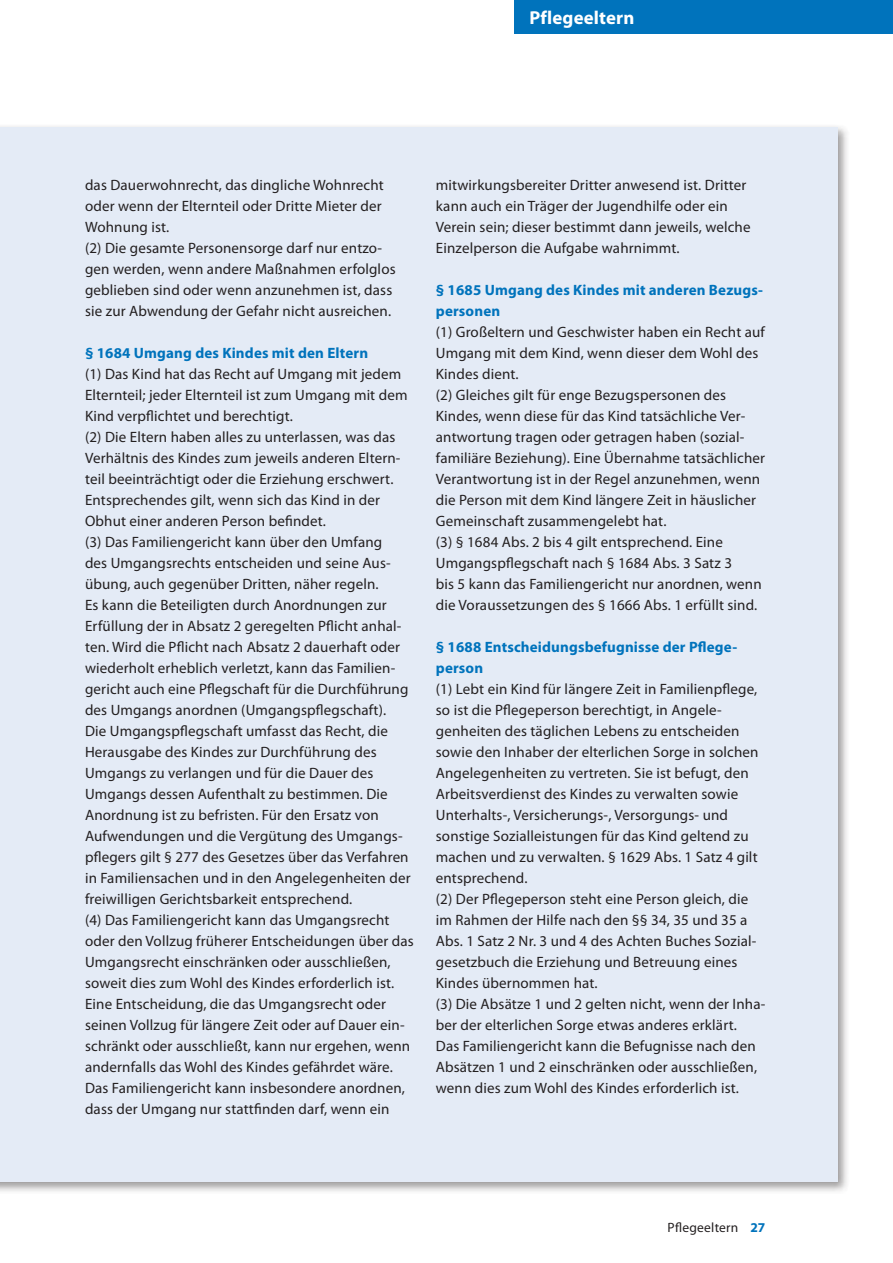
<style>
.page{position:relative;width:893px;height:1263px;background:#fff}
.page>*{position:absolute;margin:0;border:0;box-sizing:border-box;transform-origin:0 0}
.t1{font:700 18.75px "Myriad Pro";letter-spacing:.01em;color:#fff}
.t2{font:15px/21px "Myriad Pro";letter-spacing:.01em;color:#231f20}
.t3{font:700 15px/21px "Myriad Pro";letter-spacing:.01em;color:#0073bc}
.t4{font:13.5px "Myriad Pro";letter-spacing:.015em;color:#231f20}
.s1{font-weight:700;color:#0073bc}
</style>
<div class="page">
<div style="left:514px;top:0;width:379px;height:34px;background:#0073bc"></div>
<div style="left:0;top:123px;width:850px;height:1071px;background:#231f20;opacity:.45"></div>
<div style="left:0;top:127px;width:838px;height:1054px;background:#e4ebf6"></div>
<p class="t1" style="left:529px;top:5px;width:107px">Pflegeeltern</p>
<p class="t2" style="left:85px;top:174px;width:312px">das Dauerwohnrecht, das dingliche Wohnrecht oder wenn der Elternteil oder Dritte Mieter der Wohnung ist.<br>(2) Die gesamte Personensorge darf nur entzo&shy;gen werden, wenn andere Maßnahmen erfolglos geblieben sind oder wenn anzunehmen ist, dass sie zur Abwendung der Gefahr nicht ausreichen.</p>
<p class="t3" style="left:85px;top:342px;width:285px">§ 1684 Umgang des Kindes mit den Eltern</p>
<p class="t2" style="left:85px;top:363px;width:330px">(1) Das Kind hat das Recht auf Umgang mit jedem Elternteil; jeder Elternteil ist zum Umgang mit dem Kind verpflichtet und berechtigt.<br>(2) Die Eltern haben alles zu unterlassen, was das Verhältnis des Kindes zum jeweils anderen Eltern&shy;teil beeinträchtigt oder die Erziehung erschwert.<br>Entsprechendes gilt, wenn sich das Kind in der Obhut einer anderen Person befindet.<br>(3) Das Familiengericht kann über den Umfang<br>des Umgangsrechts entscheiden und seine Aus&shy;übung, auch gegenüber Dritten, näher regeln.<br>Es kann die Beteiligten durch Anordnungen zur Erfüllung der in Absatz 2 geregelten Pflicht anhal&shy;ten. Wird die Pflicht nach Absatz 2 dauerhaft oder wiederholt erheblich verletzt, kann das Familien&shy;gericht auch eine Pflegschaft für die Durchführung des Umgangs anordnen (Umgangspflegschaft).<br>Die Umgangspflegschaft umfasst das Recht, die Herausgabe des Kindes zur Durchführung des Umgangs zu verlangen und für die Dauer des Umgangs dessen Aufenthalt zu bestimmen. Die Anordnung ist zu befristen. Für den Ersatz von Aufwendungen und die Vergütung des Umgangs&shy;pflegers gilt § 277 des Gesetzes über das Verfahren in Familiensachen und in den Angelegenheiten der freiwilligen Gerichtsbarkeit entsprechend.<br>(4) Das Familiengericht kann das Umgangsrecht oder den Vollzug früherer Entscheidungen über das Umgangsrecht einschränken oder ausschließen, soweit dies zum Wohl des Kindes erforderlich ist.<br>Eine Entscheidung, die das Umgangsrecht oder seinen Vollzug für längere Zeit oder auf Dauer ein&shy;schränkt oder ausschließt, kann nur ergehen, wenn andernfalls das Wohl des Kindes gefährdet wäre.<br>Das Familiengericht kann insbesondere anordnen, dass der Umgang nur stattfinden darf, wenn ein</p>
<p class="t2" style="left:436px;top:174px;width:316px">mitwirkungsbereiter Dritter anwesend ist. Dritter kann auch ein Träger der Jugendhilfe oder ein Verein sein; dieser bestimmt dann jeweils, welche Einzelperson die Aufgabe wahrnimmt.</p>
<p class="t3" style="left:436px;top:279px;width:328px">§ 1685 Umgang des Kindes mit anderen Bezugs&shy;personen</p>
<p class="t2" style="left:436px;top:321px;width:331px">(1) Großeltern und Geschwister haben ein Recht auf Umgang mit dem Kind, wenn dieser dem Wohl des Kindes dient.<br>(2) Gleiches gilt für enge Bezugspersonen des Kindes, wenn diese für das Kind tatsächliche Ver&shy;antwortung tragen oder getragen haben (sozial&shy;familiäre Beziehung). Eine Übernahme tatsächlicher Verantwortung ist in der Regel anzunehmen, wenn die Person mit dem Kind längere Zeit in häuslicher Gemeinschaft zusammengelebt hat.<br>(3) § 1684 Abs. 2 bis 4 gilt entsprechend. Eine Umgangspflegschaft nach § 1684 Abs. 3 Satz 3<br>bis 5 kann das Familiengericht nur anordnen, wenn die Voraussetzungen des § 1666 Abs. 1 erfüllt sind.</p>
<p class="t3" style="left:436px;top:636px;width:302px">§ 1688 Entscheidungsbefugnisse der Pflege&shy;person</p>
<p class="t2" style="left:436px;top:678px;width:331px">(1) Lebt ein Kind für längere Zeit in Familienpflege, so ist die Pflegeperson berechtigt, in Angele&shy;genheiten des täglichen Lebens zu entscheiden sowie den Inhaber der elterlichen Sorge in solchen Angelegenheiten zu vertreten. Sie ist befugt, den Arbeitsverdienst des Kindes zu verwalten sowie Unterhalts-, Versicherungs-, Versorgungs- und sonstige Sozialleistungen für das Kind geltend zu machen und zu verwalten. § 1629 Abs. 1 Satz 4 gilt entsprechend.<br>(2) Der Pflegeperson steht eine Person gleich, die im Rahmen der Hilfe nach den §§ 34, 35 und 35 a Abs. 1 Satz 2 Nr. 3 und 4 des Achten Buches Sozial&shy;gesetzbuch die Erziehung und Betreuung eines Kindes übernommen hat.<br>(3) Die Absätze 1 und 2 gelten nicht, wenn der Inha&shy;ber der elterlichen Sorge etwas anderes erklärt.<br>Das Familiengericht kann die Befugnisse nach den Absätzen 1 und 2 einschränken oder ausschließen, wenn dies zum Wohl des Kindes erforderlich ist.</p>
<p class="t4" style="left:667px;top:1219px;width:99px">Pflegeeltern <span class="s1">27</span></p>
</div>
